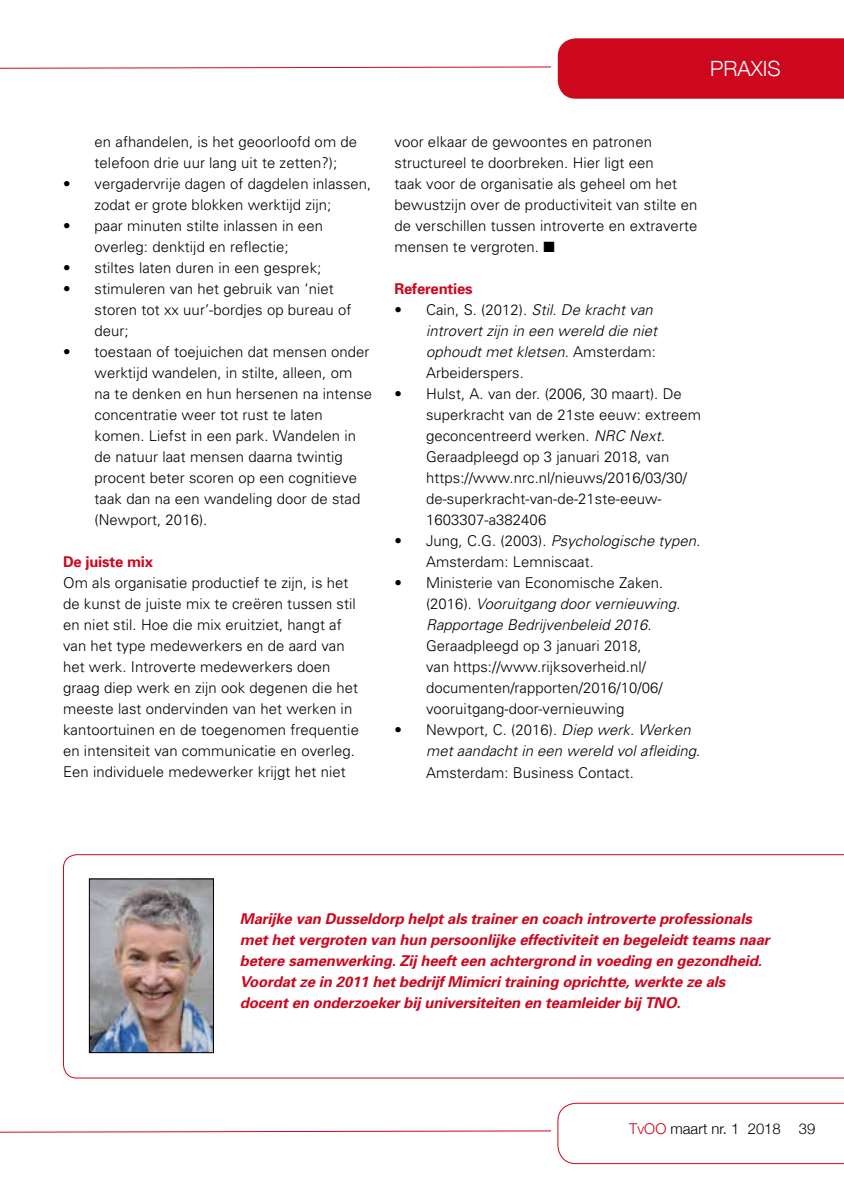
<style>
.page{position:relative;width:844px;height:1191px;background:#fff}
.page>*{position:absolute;margin:0;border:0;box-sizing:border-box;transform-origin:0 0}
.t1{font:300 21px "Helvetica Neue";color:#fff}
.t2{font:300 14.88px/21px "Univers";letter-spacing:.005em;color:#000}
.t3{font:italic 700 14.88px/21px "Univers";letter-spacing:-.01em;color:#cd071e}
.t4{font:italic 300 14.88px/21px "Univers";letter-spacing:.005em;color:#000}
.t5{font:700 14.88px "Univers";letter-spacing:-.015em;color:#cd071e}
.t6{font:300 14.88px "Helvetica Neue";color:#000}
.s1{font-style:normal}
.s2{font-style:italic}
.s3{color:#cd071e}
</style>
<div class="page">
<svg style="left:0;top:38px;width:843px;height:61px"></svg>
<svg style="left:0;top:1102px;width:843px;height:62px"></svg>
<svg style="left:63px;top:854px;width:780px;height:224px"></svg>
<img style="left:91px;top:880px;width:120px;height:170px">
<div style="left:89px;top:878px;width:124px;height:174px;border:1px solid #000"></div>
<h1 class="t1" style="left:710px;top:51px;width:72px">PRAXIS</h1>
<p class="t2" style="left:94px;top:131px;width:264px">en afhandelen, is het geoorloofd om de telefoon drie uur lang uit te zetten?);</p>
<p class="t2" style="left:63px;top:173px;width:310px;text-align:center">• vergadervrije dagen of dagdelen inlassen, zodat er grote blokken werktijd zijn;</p>
<p class="t2" style="left:63px;top:215px;width:261px;text-align:center">• paar minuten stilte inlassen in een overleg: denktijd en reflectie;</p>
<p class="t2" style="left:63px;top:257px;width:260px">• stiltes laten duren in een gesprek;</p>
<p class="t2" style="left:94px;top:278px;width:258px;text-indent:-32px">• stimuleren van het gebruik van ‘niet storen tot xx uur’-bordjes op bureau of deur;</p>
<p class="t2" style="left:94px;top:341px;width:279px;text-indent:-32px">• toestaan of toejuichen dat mensen onder werktijd wandelen, in stilte, alleen, om<br>na te denken en hun hersenen na intense concentratie weer tot rust te laten komen. Liefst in een park. Wandelen in de natuur laat mensen daarna twintig procent beter scoren op een cognitieve taak dan na een wandeling door de stad (Newport, 2016).</p>
<p class="t5" style="left:63px;top:552px;width:91px">De juiste mix</p>
<p class="t2" style="left:63px;top:572px;width:297px">Om als organisatie productief te zijn, is het de kunst de juiste mix te creëren tussen stil en niet stil. Hoe die mix eruitziet, hangt af van het type medewerkers en de aard van het werk. Introverte medewerkers doen graag diep werk en zijn ook degenen die het meeste last ondervinden van het werken in kantoortuinen en de toegenomen frequentie en intensiteit van communicatie en overleg.<br>Een individuele medewerker krijgt het niet</p>
<p class="t2" style="left:394px;top:131px;width:304px">voor elkaar de gewoontes en patronen structureel te doorbreken. Hier ligt een<br>taak voor de organisatie als geheel om het bewustzijn over de productiviteit van stilte en de verschillen tussen introverte en extraverte mensen te vergroten. ■</p>
<p class="t5" style="left:394px;top:279px;width:79px">Referenties</p>
<p class="t4" style="left:426px;top:299px;width:232px;text-indent:-32px"><span class="s1">• Cain, S. (2012).</span> Stil. De kracht van introvert zijn in een wereld die niet ophoudt met kletsen<span class="s1">. Amsterdam:<br>Arbeiderspers.</span></p>
<p class="t2" style="left:426px;top:383px;width:276px;text-indent:-32px">• Hulst, A. van der. (2006, 30 maart). De superkracht van de 21ste eeuw: extreem geconcentreerd werken. <span class="s2">NRC Next.<br></span>Geraadpleegd op 3 januari 2018, van https://www.nrc.nl/nieuws/2016/03/30/ de-superkracht-van-de-21ste-eeuw-1603307-a382406</p>
<p class="t2" style="left:426px;top:530px;width:276px;text-indent:-32px">• Jung, C.G. (2003). <span class="s2">Psychologische typen.<br></span>Amsterdam: Lemniscaat.</p>
<p class="t2" style="left:426px;top:572px;width:256px;text-indent:-32px">• Ministerie van Economische Zaken. (2016). <span class="s2">Vooruitgang door vernieuwing.<br>Rapportage Bedrijvenbeleid 2016</span>.<br>Geraadpleegd op 3 januari 2018,<br>van https://www.rijksoverheid.nl/ documenten/rapporten/2016/10/06/ vooruitgang-door-vernieuwing</p>
<p class="t4" style="left:426px;top:719px;width:276px;text-indent:-32px"><span class="s1">• Newport, C. (2016).</span> Diep werk. Werken met aandacht in een wereld vol afleiding<span class="s1">.<br>Amsterdam: Business Contact.</span></p>
<p class="t3" style="left:240px;top:908px;width:531px">Marijke van Dusseldorp helpt als trainer en coach introverte professionals met het vergroten van hun persoonlijke effectiviteit en begeleidt teams naar betere samenwerking. Zij heeft een achtergrond in voeding en gezondheid.<br>Voordat ze in 2011 het bedrijf Mimicri training oprichtte, werkte ze als docent en onderzoeker bij universiteiten en teamleider bij TNO.</p>
<p class="t6" style="left:629px;top:1117px;width:188px"><span class="s3">TvOO</span> maart nr. 1 2018 39</p>
</div>
